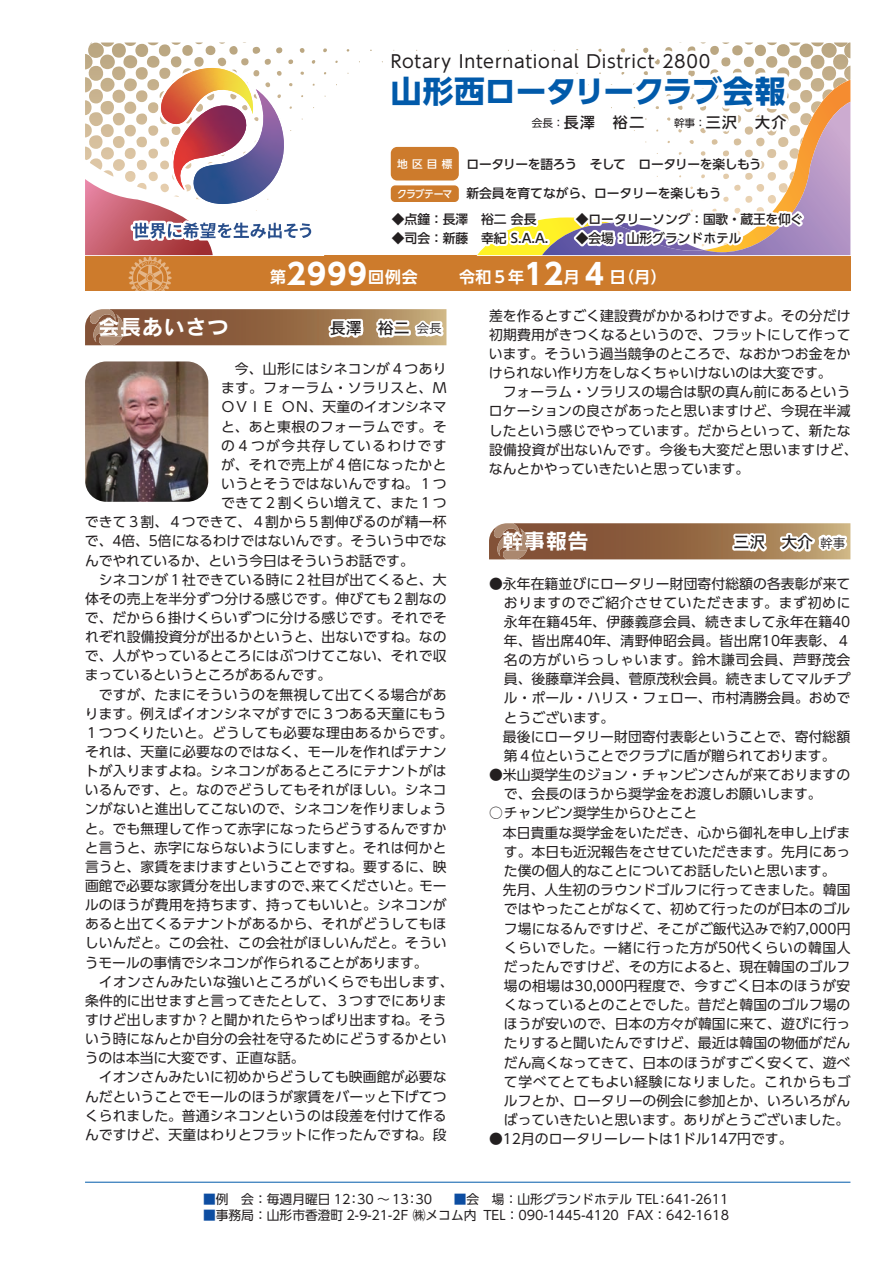
<style>
.page{position:relative;width:893px;height:1263px;background:#fff}
.page>*{position:absolute;margin:0;border:0;box-sizing:border-box;transform-origin:0 0}
.t1{font:700 30.9px "UD Shin Go Pro";letter-spacing:-.01em;color:#015aaa}
.t2{font:21.3px "Rodin Pro B";letter-spacing:.025em;color:#fff}
.t3{font:17.55px "UD Shin Go Pro";letter-spacing:.04em;color:#231f20}
.t4{font:700 15.9px "UD Shin Go Pro De";letter-spacing:.025em;color:#fff}
.t5{font:15.9px "Hiragino UD Sans F Std W5";color:#231f20}
.t6{font:500 14.85px "UD Shin Go Pro";letter-spacing:.1em;color:#231f20}
.t7{font:13.8px/19.2px "UD Shin Go Pro";letter-spacing:.005em;color:#231f20}
.t8{font:13.8px "UD Shin Go Pro";letter-spacing:.03em;color:#231f20}
.t9{font:13.8px "UD Shin Go Pro";letter-spacing:.025em;color:#231f20}
.t10{font:13.8px "UD Shin Go Pro";letter-spacing:.05em;color:#231f20}
.t11{font:13.8px "UD Shin Go Pro";letter-spacing:.04em;color:#231f20}
.t12{font:13.8px "UD Shin Go Pro";letter-spacing:.095em;color:#231f20}
.t13{font:12.75px "UD Shin Go Pro";color:#231f20}
.t14{font:500 12.75px "UD Shin Go Pro";color:#231f20}
.t15{font:500 12.75px "UD Shin Go Pro";letter-spacing:-.03em;color:#231f20}
.t16{font:500 10.65px "UD Shin Go Pro";letter-spacing:-.05em;color:#fff;scale:.93 1}
.t17{font:500 10.65px "UD Shin Go Pro";letter-spacing:-.05em;color:#fff}
.s1{font-weight:400;font-size:10.65px}
.s2{font-size:14.1px}
.s3{font-family:"UD Shin Go Pro";font-size:28.65px}
.s4{font-family:"Hiragino UD Sans F Std W3";font-size:12.75px}
.s5{color:#0d4da1}
</style>
<div class="page">
<div style="left:85px;top:244px;width:765px;height:47px;background:#cd7b2c"></div>
<hr style="left:85px;top:1182px;width:765px;height:1px;background:#015aaa">
<div style="left:85px;top:43px;width:765px;height:212px;background:#fff"></div>
<svg style="left:382px;top:43px;width:468px;height:212px"></svg>
<img style="left:85px;top:361px;width:123px;height:141px">
<svg style="left:85px;top:43px;width:230px;height:248px"></svg>
<svg style="left:85px;top:309px;width:362px;height:37px;background:#a58163"></svg>
<svg style="left:489px;top:523px;width:361px;height:37px;background:#a58062"></svg>
<p class="t3" style="left:391px;top:47px;width:321px">Rotary International District 2800</p>
<h1 class="t1" style="left:391px;top:66px;width:396px">山形西ロータリークラブ会報</h1>
<p class="t6" style="left:532px;top:111px;width:256px"><span class="s1">会長：</span>長澤　裕二<span class="s2">　　</span><span class="s1">幹事：</span>三沢　大介</p>
<p class="t17" style="left:397px;top:155px;width:57px">地区目標</p>
<p class="t16" style="left:397px;top:185px;width:61px">クラブテーマ</p>
<p class="t15" style="left:466px;top:153px;width:297px">ロータリーを語ろう　そして　ロータリーを楽しもう</p>
<p class="t14" style="left:466px;top:183px;width:257px">新会員を育てながら、ロータリーを楽しもう</p>
<p class="t14" style="left:392px;top:209px;width:146px">◆点鐘：長澤　裕二 会長</p>
<p class="t14" style="left:576px;top:209px;width:229px">◆ロータリーソング：国歌・蔵王を仰ぐ</p>
<p class="t14" style="left:392px;top:228px;width:158px">◆司会：新藤　幸紀 S.A.A.</p>
<p class="t14" style="left:576px;top:228px;width:167px">◆会場：山形グランドホテル</p>
<p class="t4" style="left:270px;top:264px;width:149px">第<span class="s3">2999</span>回例会</p>
<p class="t4" style="left:459px;top:264px;width:209px">令和５年<span class="s3">12</span>月<span class="s3">４</span>日（月）</p>
<p class="t5" style="left:330px;top:316px;width:113px">長澤　裕二 <span class="s4">会長</span></p>
<p class="t7" style="left:489px;top:305px;width:363px;text-align:justify">差を作るとすごく建設費がかかるわけですよ。その分だけ初期費用がきつくなるというので、フラットにして作っています。そういう過当競争のところで、なおかつお金をかけられない作り方をしなくちゃいけないのは大変です。</p>
<p class="t7" style="left:489px;top:382px;width:370px;text-indent:14px">フォーラム・ソラリスの場合は駅の真ん前にあるというロケーションの良さがあったと思いますけど、今現在半減したという感じでやっています。だからといって、新たな設備投資が出ないんです。今後も大変だと思いますけど、なんとかやっていきたいと思っています。</p>
<h2 class="t2" style="left:98px;top:313px;width:132px">会長あいさつ</h2>
<p class="t9" style="left:235px;top:358px;width:213px">今、山形にはシネコンが４つあり</p>
<p class="t8" style="left:221px;top:377px;width:227px">ます。フォーラム・ソラリスと、Ｍ</p>
<p class="t7" style="left:221px;top:397px;width:227px">ＯＶＩＥ ＯＮ、天童のイオンシネマ</p>
<p class="t9" style="left:221px;top:415px;width:227px">と、あと東根のフォーラムです。そ</p>
<p class="t12" style="left:221px;top:434px;width:227px">の４つが今共存しているわけです</p>
<p class="t9" style="left:221px;top:453px;width:227px">が、それで売上が４倍になったかと</p>
<p class="t9" style="left:221px;top:473px;width:227px">いうとそうではないんですね。１つ</p>
<p class="t9" style="left:221px;top:492px;width:227px">できて２割くらい増えて、また１つ</p>
<p class="t7" style="left:85px;top:512px;width:363px">できて３割、４つできて、４割から５割伸びるのが精一杯</p>
<p class="t7" style="left:85px;top:531px;width:363px">で、4倍、5倍になるわけではないんです。そういう中でな</p>
<p class="t7" style="left:85px;top:550px;width:330px">んでやれているか、という今日はそういうお話です。</p>
<p class="t7" style="left:99px;top:569px;width:349px">シネコンが１社できている時に２社目が出てくると、大</p>
<p class="t7" style="left:85px;top:589px;width:363px">体その売上を半分ずつ分ける感じです。伸びても２割なの</p>
<p class="t7" style="left:85px;top:608px;width:363px">で、だから６掛けくらいずつに分ける感じです。それでそ</p>
<p class="t7" style="left:85px;top:627px;width:363px">れぞれ設備投資分が出るかというと、出ないですね。なの</p>
<p class="t7" style="left:85px;top:646px;width:363px">で、人がやっているところにはぶつけてこない、それで収</p>
<p class="t7" style="left:85px;top:665px;width:248px">まっているというところがあるんです。</p>
<p class="t7" style="left:99px;top:684px;width:349px">ですが、たまにそういうのを無視して出てくる場合があ</p>
<p class="t7" style="left:85px;top:703px;width:363px">ります。例えばイオンシネマがすでに３つある天童にもう</p>
<p class="t8" style="left:85px;top:721px;width:370px">１つつくりたいと。どうしても必要な理由あるからです。</p>
<p class="t7" style="left:85px;top:742px;width:363px">それは、天童に必要なのではなく、モールを作ればテナン</p>
<p class="t7" style="left:85px;top:761px;width:363px">トが入りますよね。シネコンがあるところにテナントがは</p>
<p class="t7" style="left:85px;top:780px;width:363px">いるんです、と。なのでどうしてもそれがほしい。シネコ</p>
<p class="t7" style="left:85px;top:799px;width:363px">ンがないと進出してこないので、シネコンを作りましょう</p>
<p class="t7" style="left:85px;top:818px;width:363px">と。でも無理して作って赤字になったらどうするんですか</p>
<p class="t7" style="left:85px;top:837px;width:363px">と言うと、赤字にならないようにしますと。それは何かと</p>
<p class="t7" style="left:85px;top:857px;width:363px">言うと、家賃をまけますということですね。要するに、映</p>
<p class="t7" style="left:85px;top:876px;width:363px">画館で必要な家賃分を出しますので、来てくださいと。モー</p>
<p class="t7" style="left:85px;top:895px;width:363px">ルのほうが費用を持ちます、持ってもいいと。シネコンが</p>
<p class="t7" style="left:85px;top:914px;width:363px">あると出てくるテナントがあるから、それがどうしてもほ</p>
<p class="t7" style="left:85px;top:933px;width:363px">しいんだと。この会社、この会社がほしいんだと。そうい</p>
<p class="t7" style="left:85px;top:952px;width:344px">うモールの事情でシネコンが作られることがあります。</p>
<p class="t8" style="left:99px;top:970px;width:356px">イオンさんみたいな強いところがいくらでも出します、</p>
<p class="t7" style="left:85px;top:990px;width:363px">条件的に出せますと言ってきたとして、３つすでにありま</p>
<p class="t7" style="left:85px;top:1010px;width:363px">すけど出しますか？と聞かれたらやっぱり出ますね。そう</p>
<p class="t7" style="left:85px;top:1029px;width:363px">いう時になんとか自分の会社を守るためにどうするかとい</p>
<p class="t7" style="left:85px;top:1048px;width:221px">うのは本当に大変です、正直な話。</p>
<p class="t7" style="left:99px;top:1067px;width:349px">イオンさんみたいに初めからどうしても映画館が必要な</p>
<p class="t7" style="left:85px;top:1086px;width:363px">んだということでモールのほうが家賃をバーッと下げてつ</p>
<p class="t7" style="left:85px;top:1105px;width:363px">くられました。普通シネコンというのは段差を付けて作る</p>
<p class="t7" style="left:85px;top:1124px;width:363px">んですけど、天童はわりとフラットに作ったんですね。段</p>
<h2 class="t2" style="left:502px;top:527px;width:88px">幹事報告</h2>
<p class="t5" style="left:733px;top:530px;width:113px">三沢　大介 <span class="s4">幹事</span></p>
<p class="t7" style="left:489px;top:573px;width:363px">●永年在籍並びにロータリー財団寄付総額の各表彰が来て</p>
<p class="t10" style="left:504px;top:591px;width:348px">おりますのでご紹介させていただきます。まず初めに</p>
<p class="t9" style="left:504px;top:610px;width:348px">永年在籍45年、伊藤義彦会員、続きまして永年在籍40</p>
<p class="t8" style="left:504px;top:629px;width:348px">年、皆出席40年、清野伸昭会員。皆出席10年表彰、４</p>
<p class="t10" style="left:504px;top:649px;width:348px">名の方がいらっしゃいます。鈴木謙司会員、芦野茂会</p>
<p class="t7" style="left:504px;top:669px;width:348px">員、後藤章洋会員、菅原茂秋会員。続きましてマルチプ</p>
<p class="t7" style="left:504px;top:688px;width:348px">ル・ポール・ハリス・フェロー、市村清勝会員。おめで</p>
<p class="t7" style="left:504px;top:707px;width:112px">とうございます。</p>
<p class="t7" style="left:489px;top:726px;width:363px">　最後にロータリー財団寄付表彰ということで、寄付総額</p>
<p class="t7" style="left:504px;top:745px;width:333px">第４位ということでクラブに盾が贈られております。</p>
<p class="t7" style="left:504px;top:765px;width:348px;text-indent:-15px">●米山奨学生のジョン・チャンビンさんが来ておりますので、会長のほうから奨学金をお渡しお願いします。</p>
<p class="t7" style="left:489px;top:803px;width:210px">○ チャンビン奨学生からひとこと</p>
<p class="t7" style="left:489px;top:823px;width:363px">　本日貴重な奨学金をいただき、心から御礼を申し上げま</p>
<p class="t7" style="left:504px;top:842px;width:348px">す。本日も近況報告をさせていただきます。先月にあっ</p>
<p class="t7" style="left:504px;top:861px;width:333px">た僕の個人的なことについてお話したいと思います。</p>
<p class="t7" style="left:489px;top:880px;width:363px">　先月、人生初のラウンドゴルフに行ってきました。韓国</p>
<p class="t7" style="left:504px;top:899px;width:348px">ではやったことがなくて、初めて行ったのが日本のゴル</p>
<p class="t7" style="left:504px;top:918px;width:348px">フ場になるんですけど、そこがご飯代込みで約7,000円</p>
<p class="t11" style="left:504px;top:936px;width:348px">くらいでした。一緒に行った方が50代くらいの韓国人</p>
<p class="t7" style="left:504px;top:957px;width:348px">だったんですけど、その方によると、現在韓国のゴルフ</p>
<p class="t8" style="left:504px;top:975px;width:348px">場の相場は30,000円程度で、今すごく日本のほうが安</p>
<p class="t7" style="left:504px;top:995px;width:348px">くなっているとのことでした。昔だと韓国のゴルフ場の</p>
<p class="t7" style="left:504px;top:1014px;width:348px">ほうが安いので、日本の方々が韓国に来て、遊びに行っ</p>
<p class="t7" style="left:504px;top:1033px;width:348px">たりすると聞いたんですけど、最近は韓国の物価がだん</p>
<p class="t7" style="left:504px;top:1052px;width:348px">だん高くなってきて、日本のほうがすごく安くて、遊べ</p>
<p class="t10" style="left:504px;top:1070px;width:348px">て学べてとてもよい経験になりました。これからもゴ</p>
<p class="t7" style="left:504px;top:1091px;width:348px">ルフとか、ロータリーの例会に参加とか、いろいろがん</p>
<p class="t7" style="left:504px;top:1110px;width:347px">ばっていきたいと思います。ありがとうございました。</p>
<p class="t7" style="left:489px;top:1129px;width:305px">●12月のロータリーレートは1ドル147円です。</p>
<p class="t13" style="left:203px;top:1189px;width:231px"><span class="s5">■</span>例　会：毎週月曜日 12：30 ～ 13：30</p>
<p class="t13" style="left:454px;top:1189px;width:276px"><span class="s5">■</span>会　場：山形グランドホテル TEL：641-2611</p>
<p class="t13" style="left:203px;top:1205px;width:528px"><span class="s5">■</span>事務局：山形市香澄町 2-9-21-2F ㈱メコム内 TEL：090-1445-4120 FAX：642-1618</p>
</div>
